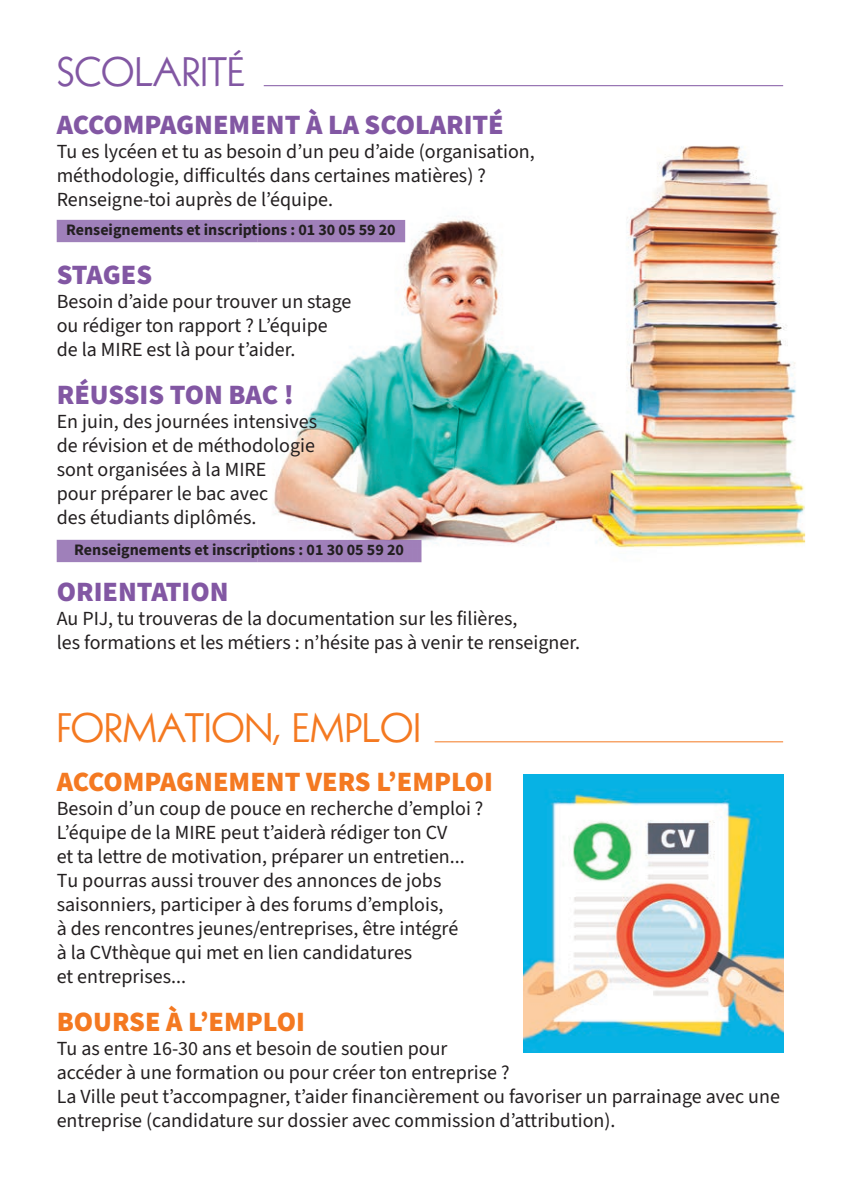
<style>
.page{position:relative;width:842px;height:1191px;background:#fff}
.page>*{position:absolute;margin:0;border:0;box-sizing:border-box;transform-origin:0 0}
.t1{font:40px "Kabel";color:#f47921}
.t2{font:40px "Kabel";color:#8257a3}
.t3{font:900 28px "Source Sans Pro";color:#8257a3}
.t4{font:900 28px "Source Sans Pro";color:#f47921}
.t5{font:20px/24px "Source Sans 3";color:#231f20}
.t6{font:700 16px "Source Sans Pro";color:#231f20}
</style>
<div class="page">
<hr style="left:264px;top:85px;width:519px;height:1px;background:#8257a3">
<img style="left:257px;top:146px;width:548px;height:417px">
<hr style="left:435px;top:741px;width:348px;height:1px;background:#f47921">
<div style="left:57px;top:220px;width:200px;height:22px;background:#9f80ba"></div>
<div style="left:257px;top:220px;width:148px;height:22px;background:#a07fb9"></div>
<div style="left:57px;top:540px;width:200px;height:22px;background:#9f80ba"></div>
<div style="left:257px;top:540px;width:164px;height:22px;background:#a07fb9"></div>
<img style="left:523px;top:774px;width:260px;height:278px">
<h1 class="t2" style="left:57px;top:57px;width:190px">SCOLARITÉ</h1>
<h2 class="t3" style="left:57px;top:107px;width:449px">ACCOMPAGNEMENT À LA SCOLARITÉ</h2>
<p class="t5" style="left:57px;top:140px;width:480px">Tu es lycéen et tu as besoin d’un peu d’aide (organisation, méthodologie, difficultés dans certaines matières) ?<br>Renseigne-toi auprès de l’équipe.</p>
<p class="t6" style="left:66px;top:219px;width:331px">Renseignements et inscriptions : 01 30 05 59 20</p>
<h2 class="t3" style="left:57px;top:256px;width:97px">STAGES</h2>
<p class="t5" style="left:57px;top:289px;width:296px">Besoin d’aide pour trouver un stage ou rédiger ton rapport ? L’équipe de la MIRE est là pour t’aider.</p>
<h2 class="t3" style="left:57px;top:376px;width:239px">RÉUSSIS TON BAC !</h2>
<p class="t5" style="left:57px;top:409px;width:262px">En juin, des journées intensives de révision et de méthodologie sont organisées à la MIRE<br>pour préparer le bac avec<br>des étudiants diplômés.</p>
<p class="t6" style="left:74px;top:539px;width:331px">Renseignements et inscriptions : 01 30 05 59 20</p>
<h2 class="t3" style="left:57px;top:573px;width:173px">ORIENTATION</h2>
<p class="t5" style="left:57px;top:607px;width:525px">Au PIJ, tu trouveras de la documentation sur les filières,<br>les formations et les métiers : n’hésite pas à venir te renseigner.</p>
<h1 class="t1" style="left:57px;top:713px;width:366px">FORMATION, EMPLOI</h1>
<h2 class="t4" style="left:57px;top:763px;width:438px">ACCOMPAGNEMENT VERS L’EMPLOI</h2>
<p class="t5" style="left:57px;top:796px;width:428px">Besoin d’un coup de pouce en recherche d’emploi ?<br>L’équipe de la MIRE peut t’aiderà rédiger ton CV<br>et ta lettre de motivation, préparer un entretien...<br>Tu pourras aussi trouver des annonces de jobs saisonniers, participer à des forums d’emplois,<br>à des rencontres jeunes/entreprises, être intégré<br>à la CVthèque qui met en lien candidatures<br>et entreprises...</p>
<h2 class="t4" style="left:57px;top:1003px;width:250px">BOURSE À L’EMPLOI</h2>
<p class="t5" style="left:57px;top:1036px;width:725px">Tu as entre 16-30 ans et besoin de soutien pour<br>accéder à une formation ou pour créer ton entreprise ?<br>La Ville peut t’accompagner, t’aider financièrement ou favoriser un parrainage avec une entreprise (candidature sur dossier avec commission d’attribution).</p>
</div>
